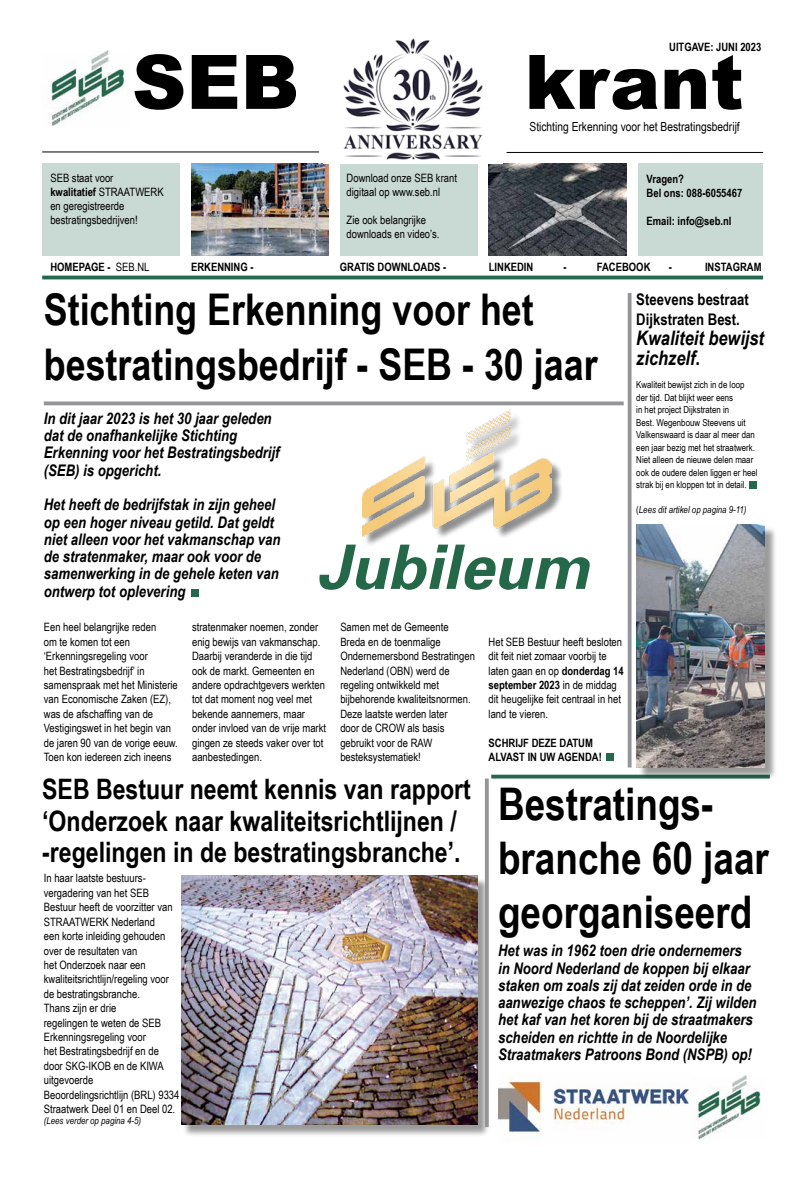
<style>
.page{position:relative;width:806px;height:1180px;background:#fff}
.page>*{position:absolute;margin:0;border:0;box-sizing:border-box;transform-origin:0 0}
.t1{font:900 75.2px "Arial";color:#000}
.t2{font:italic 700 61.3px "Univers";color:#256749}
.t3{font:700 45px/54px "Arial Narrow";color:#000}
.t4{font:700 43.7px/55px "Arial Narrow";color:#000}
.t5{font:700 28.1px/31.7px "Arial Narrow";color:#000}
.t6{font:italic 700 20px/20px "Arial Narrow";color:#000}
.t7{font:italic 700 16px/17.3px "Arial Narrow";color:#000}
.t8{font:700 16px/20px "Arial Narrow";color:#000}
.t9{font:12.5px "Arial Narrow";color:#000}
.t10{font:11.5px/14.4px "Arial Narrow";color:#000}
.t11{font:700 11.5px/13.8px "Arial Narrow";color:#000}
.t12{font:9.6px/12.5px "Arial Narrow";color:#000}
.t13{font:italic 9.6px "Arial Narrow";color:#000}
.s1{font-weight:700}
.s2{font-weight:400}
.s3{font-style:normal}
</style>
<div class="page">
<img style="left:48px;top:50px;width:77px;height:76px">
<svg style="left:42px;top:275px;width:720px;height:4px;background:#457e67"></svg>
<hr style="left:42px;top:151px;width:277px;height:1px;background:#000">
<div style="left:42px;top:164px;width:137px;height:92px;background:#c9d9d3"></div>
<div style="left:340px;top:164px;width:137px;height:92px;background:#c9d9d3"></div>
<div style="left:638px;top:163px;width:124px;height:92px;background:#c9d9d3"></div>
<img style="left:191px;top:163px;width:137px;height:92px">
<img style="left:488px;top:164px;width:137px;height:92px">
<svg style="left:491px;top:774px;width:146px;height:4px"></svg>
<img style="left:323px;top:38px;width:160px;height:126px">
<hr style="left:506px;top:152px;width:256px;height:1px;background:#000">
<img style="left:691px;top:1075px;width:70px;height:65px">
<img style="left:498px;top:1078px;width:193px;height:63px">
<svg style="left:44px;top:401px;width:579px;height:4px;background:#a0a1a4"></svg>
<svg style="left:627px;top:293px;width:4px;height:474px;background:#a6a7aa"></svg>
<div style="left:637px;top:526px;width:139px;height:253px;background:#000;opacity:.4"></div>
<img style="left:636px;top:524px;width:128px;height:243px">
<div style="left:190px;top:589px;width:8px;height:8px;background:#25684b"></div>
<div style="left:182px;top:876px;width:307px;height:261px;background:#000;opacity:.4"></div>
<img style="left:181px;top:875px;width:295px;height:249px">
<svg style="left:484px;top:778px;width:4px;height:348px"></svg>
<div style="left:605px;top:753px;width:8px;height:8px;background:#25684b"></div>
<div style="left:748px;top:480px;width:8px;height:8px;background:#25684b"></div>
<div style="left:363px;top:411px;width:200px;height:137px;background:#000;opacity:.45"></div>
<img style="left:362px;top:409px;width:189px;height:127px">
<p class="t11" style="left:668px;top:40px;width:94px">UITGAVE: JUNI 2023</p>
<h1 class="t1" style="left:132px;top:27px;width:169px">SEB</h1>
<h1 class="t1" style="left:524px;top:27px;width:220px">krant</h1>
<p class="t9" style="left:529px;top:118px;width:212px">Stichting Erkenning voor het Bestratingsbedrijf</p>
<p class="t10" style="left:346px;top:171px;width:112px;line-height:13.8px">Download onze SEB krant digitaal op www.seb.nl</p>
<p class="t10" style="left:346px;top:212px;width:94px;line-height:13.8px">Zie ook belangrijke downloads en video’s.</p>
<p class="t10" style="left:50px;top:171px;width:115px;line-height:13.8px">SEB staat voor<br><span class="s1">kwalitatief</span> STRAATWERK en geregistreerde bestratingsbedrijven!</p>
<p class="t11" style="left:646px;top:172px;width:97px">Vragen?<br>Bel ons: 088-6055467</p>
<p class="t11" style="left:646px;top:213px;width:86px">Email: info@seb.nl</p>
<p class="t11" style="left:50px;top:259px;width:101px">HOMEPAGE - <span class="s2">SEB.NL</span></p>
<p class="t11" style="left:191px;top:259px;width:64px">ERKENNING -</p>
<p class="t11" style="left:340px;top:259px;width:108px">GRATIS DOWNLOADS -</p>
<p class="t11" style="left:488px;top:259px;width:46px">LINKEDIN</p>
<p class="t11" style="left:563px;top:259px;width:5px">-</p>
<p class="t11" style="left:596px;top:259px;width:55px">FACEBOOK</p>
<p class="t11" style="left:668px;top:259px;width:5px">-</p>
<p class="t11" style="left:704px;top:259px;width:58px">INSTAGRAM</p>
<h3 class="t4" style="left:44px;top:280px;width:555px">Stichting Erkenning voor het bestratingsbedrijf - SEB - 30 jaar</h3>
<h3 class="t8" style="left:636px;top:288px;width:114px">Steevens bestraat<br>Dijkstraten Best.</h3>
<h3 class="t6" style="left:636px;top:326px;width:129px">Kwaliteit bewijst zichzelf<span class="s3">.</span></h3>
<p class="t12" style="left:636px;top:378px;width:123px">Kwaliteit bewijst zich in de loop der tijd. Dat blijkt weer eens<br>in het project Dijkstraten in<br>Best. Wegenbouw Steevens uit<br>Valkenswaard is daar al meer dan een jaar bezig met het straatwerk.<br>Niet alleen de nieuwe delen maar ook de oudere delen liggen er heel strak bij en kloppen tot in detail.</p>
<p class="t13" style="left:636px;top:503px;width:111px"><span class="s3">(</span>Lees dit artikel op pagina 9-11)</p>
<h3 class="t7" style="left:44px;top:409px;width:237px">In dit jaar 2023 is het 30 jaar geleden dat de onafhankelijke Stichting<br>Erkenning voor het Bestratingsbedrijf (SEB) is opgericht.</h3>
<h3 class="t7" style="left:44px;top:495px;width:238px">Het heeft de bedrijfstak in zijn geheel op een hoger niveau getild. Dat geldt niet alleen voor het vakmanschap van de stratenmaker, maar ook voor de samenwerking in de gehele keten van ontwerp tot oplevering</h3>
<h2 class="t2" style="left:316px;top:530px;width:274px">Jubileum</h2>
<p class="t10" style="left:44px;top:619px;width:135px">Een heel belangrijke reden<br>om te komen tot een ‘Erkenningsregeling voor<br>het Bestratingsbedrijf’ in samenspraak met het Ministerie van Economische Zaken (EZ), was de afschaffing van de<br>Vestigingswet in het begin van de jaren 90 van de vorige eeuw.<br>Toen kon iedereen zich ineens</p>
<p class="t10" style="left:192px;top:619px;width:135px">stratenmaker noemen, zonder enig bewijs van vakmanschap.<br>Daarbij veranderde in die tijd ook de markt. Gemeenten en andere opdrachtgevers werkten tot dat moment nog veel met bekende aannemers, maar onder invloed van de vrije markt gingen ze steeds vaker over tot aanbestedingen.</p>
<p class="t10" style="left:340px;top:619px;width:136px">Samen met de Gemeente<br>Breda en de toenmalige<br>Ondernemersbond Bestratingen<br>Nederland (OBN) werd de regeling ontwikkeld met bijbehorende kwaliteitsnormen.<br>Deze laatste werden later<br>door de CROW als basis gebruikt voor de RAW besteksystematiek!</p>
<h3 class="t5" style="left:42px;top:771px;width:430px">SEB Bestuur neemt kennis van rapport ‘Onderzoek naar kwaliteitsrichtlijnen / -regelingen in de bestratingsbranche’.</h3>
<p class="t10" style="left:44px;top:870px;width:137px">In haar laatste bestuurs&shy;vergadering van het SEB<br>Bestuur heeft de voorzitter van<br>STRAATWERK Nederland<br>een korte inleiding gehouden over de resultaten van<br>het Onderzoek naar een kwaliteitsrichtlijn/regeling voor de bestratingsbranche.<br>Thans zijn er drie<br>regelingen te weten de SEB<br>Erkenningsregeling voor<br>het Bestratingsbedrijf en de door SKG-IKOB en de KIWA uitgevoerde<br>Beoordelingsrichtlijn (BRL) 9334<br>Straatwerk Deel 01 en Deel 02.</p>
<p class="t13" style="left:44px;top:1113px;width:99px">(Lees verder op pagina 4-5)</p>
<p class="t10" style="left:488px;top:634px;width:136px">Het SEB Bestuur heeft besloten dit feit niet zomaar voorbij te laten gaan en op <span class="s1">donderdag 14 september 2023</span> in de middag dit heugelijke feit centraal in het land te vieren.</p>
<p class="t11" style="left:488px;top:734px;width:115px;line-height:14.4px">SCHRIJF DEZE DATUM<br>ALVAST IN UW AGENDA!</p>
<h3 class="t3" style="left:497px;top:774px;width:272px">Bestratings&shy;branche 60 jaar georganiseerd</h3>
<p class="t7" style="left:497px;top:941px;width:260px">Het was in 1962 toen drie ondernemers in Noord Nederland de koppen bij elkaar staken om zoals zij dat zeiden orde in de aanwezige chaos te scheppen’. Zij wilden het kaf van het koren bij de straatmakers scheiden en richtte in de Noordelijke Straatmakers Patroons Bond (NSPB) op!</p>
</div>
